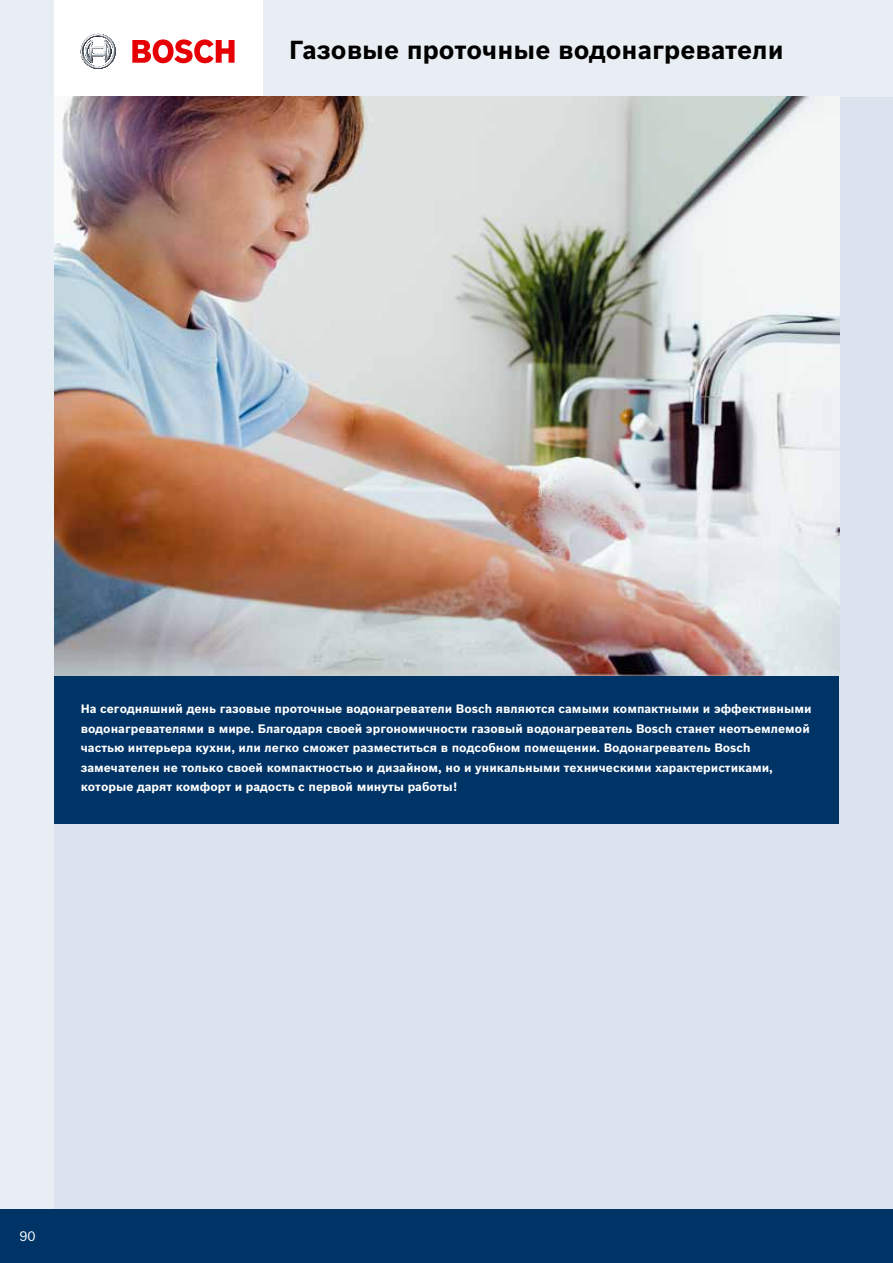
<style>
.page{position:relative;width:893px;height:1263px;background:#dbe4ee}
.page>*{position:absolute;margin:0;border:0;box-sizing:border-box;transform-origin:0 0}
.t1{font:700 25.5px "Bosch Sans";color:#000}
.t2{font:13.5px "Bosch Sans";color:#fff}
.t3{font:700 12px/19.5px "Bosch Sans";color:#fff}
</style>
<div class="page">
<div style="left:0;top:1209px;width:893px;height:54px;background:#003467"></div>
<div style="left:0;top:0;width:54px;height:1209px;background:#e8eef4"></div>
<div style="left:54px;top:0;width:208px;height:96px;background:#fff"></div>
<div style="left:259px;top:0;width:634px;height:96px;background:#e8eef4"></div>
<svg style="left:132px;top:39px;width:103px;height:24px"></svg>
<svg style="left:81px;top:34px;width:35px;height:35px"></svg>
<img style="left:54px;top:96px;width:785px;height:580px">
<div style="left:54px;top:676px;width:785px;height:148px;background:#003467"></div>
<h1 class="t1" style="left:289px;top:34px;width:496px">Газовые проточные водонагреватели</h1>
<p class="t3" style="left:81px;top:699px;width:732px">На сегодняшний день газовые проточные водонагреватели Bosch являются самыми компактными и эффективными водонагревателями в мире. Благодаря своей эргономичности газовый водонагреватель Bosch станет неотъемлемой частью интерьера кухни, или легко сможет разместиться в подсобном помещении. Водонагреватель Bosch замечателен не только своей компактностью и дизайном, но и уникальными техническими характеристиками, которые дарят комфорт и радость с первой минуты работы!</p>
<p class="t2" style="left:20px;top:1228px;width:18px">90</p>
</div>
